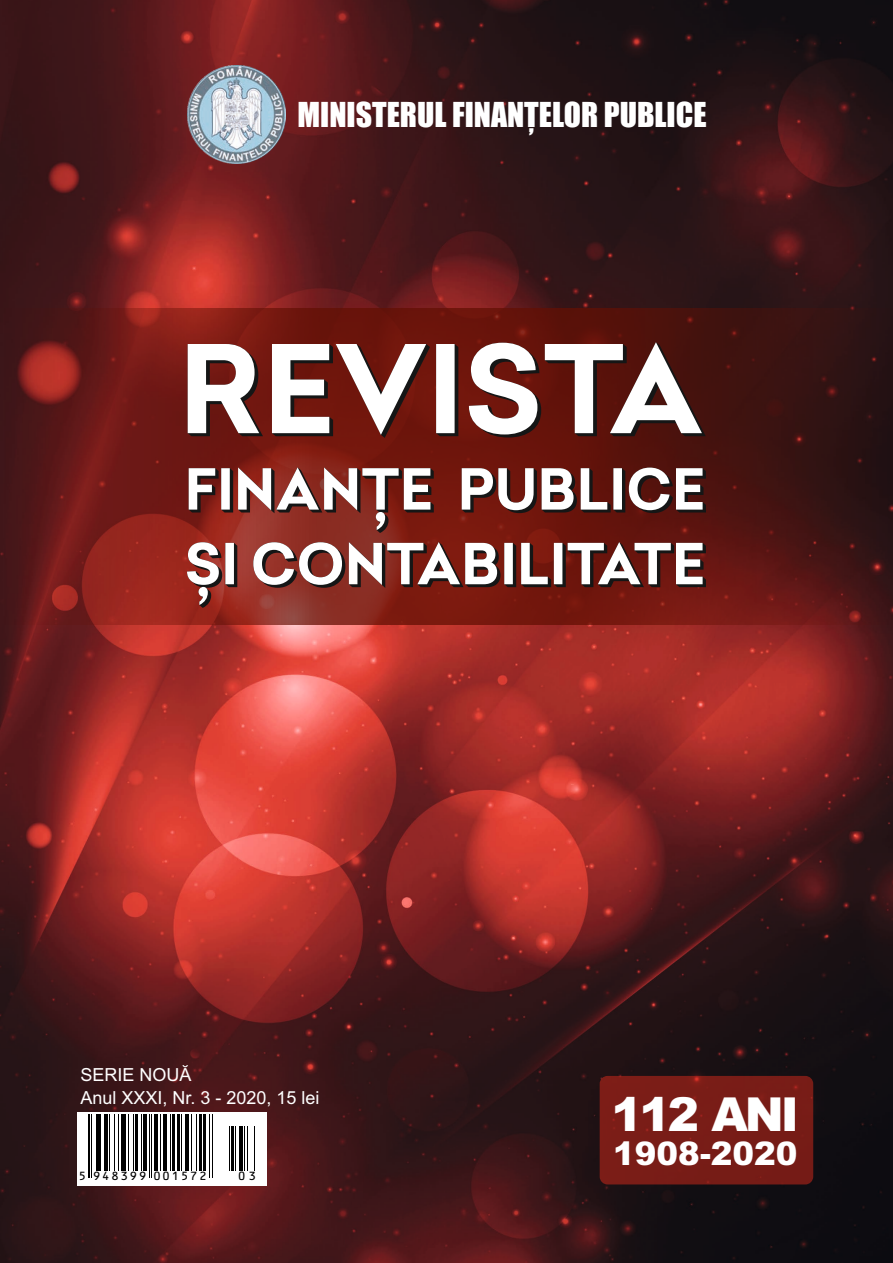
<style>
.page{position:relative;width:893px;height:1263px;background:#fff}
.page>*{position:absolute;margin:0;border:0;box-sizing:border-box;transform-origin:0 0}
.t1{font:900 46.95px "Arial";letter-spacing:-.065em;color:#fff}
.t2{font:900 32.55px "Arial";color:#fff}
.t3{font:31.8px "Impact";color:#fff}
.t4{font:18px/22.2px "Arial";color:#fff}
.t5{font:13.2px "OCRB10 Pitch BT";letter-spacing:.09em;color:#000}
</style>
<div class="page">
<img style="left:0;top:0;width:893px;height:1263px">
<svg style="left:0;top:308px;width:893px;height:317px;background:#5e1814"></svg>
<svg style="left:187px;top:467px;width:519px;height:141px;background:#751f16"></svg>
<svg style="left:187px;top:467px;width:516px;height:138px"></svg>
<svg style="left:188px;top:342px;width:518px;height:96px;background:#54140e"></svg>
<svg style="left:188px;top:342px;width:514px;height:93px"></svg>
<div style="left:77px;top:1113px;width:189px;height:73px;background:#fff"></div>
<hr style="left:88px;top:1114px;width:1px;height:64px;background:#000">
<hr style="left:91px;top:1114px;width:1px;height:64px;background:#000">
<hr style="left:96px;top:1114px;width:1px;height:56px;background:#000">
<hr style="left:99px;top:1114px;width:2px;height:56px;background:#000">
<hr style="left:104px;top:1114px;width:4px;height:56px;background:#000">
<hr style="left:109px;top:1114px;width:1px;height:56px;background:#000">
<hr style="left:114px;top:1114px;width:1px;height:56px;background:#000">
<hr style="left:118px;top:1114px;width:1px;height:56px;background:#000">
<div style="left:121px;top:1114px;width:5px;height:56px;background:#000"></div>
<hr style="left:128px;top:1114px;width:1px;height:56px;background:#000">
<hr style="left:133px;top:1114px;width:1px;height:56px;background:#000">
<hr style="left:135px;top:1114px;width:3px;height:56px;background:#000">
<hr style="left:141px;top:1114px;width:1px;height:56px;background:#000">
<hr style="left:143px;top:1114px;width:4px;height:56px;background:#000">
<hr style="left:149px;top:1114px;width:1px;height:64px;background:#000">
<hr style="left:151px;top:1114px;width:1px;height:64px;background:#000">
<hr style="left:154px;top:1114px;width:3px;height:56px;background:#000">
<hr style="left:160px;top:1114px;width:1px;height:56px;background:#000">
<hr style="left:163px;top:1114px;width:4px;height:56px;background:#000">
<hr style="left:170px;top:1114px;width:1px;height:56px;background:#000">
<hr style="left:172px;top:1114px;width:3px;height:56px;background:#000">
<hr style="left:177px;top:1114px;width:3px;height:56px;background:#000">
<hr style="left:181px;top:1114px;width:1px;height:56px;background:#000">
<hr style="left:185px;top:1114px;width:4px;height:56px;background:#000">
<hr style="left:191px;top:1114px;width:1px;height:56px;background:#000">
<hr style="left:196px;top:1114px;width:1px;height:56px;background:#000">
<hr style="left:200px;top:1114px;width:2px;height:56px;background:#000">
<hr style="left:204px;top:1114px;width:2px;height:56px;background:#000">
<hr style="left:209px;top:1114px;width:1px;height:64px;background:#000">
<hr style="left:212px;top:1114px;width:1px;height:64px;background:#000">
<hr style="left:229px;top:1126px;width:1px;height:44px;background:#000">
<hr style="left:231px;top:1126px;width:3px;height:44px;background:#000">
<hr style="left:235px;top:1126px;width:1px;height:44px;background:#000">
<hr style="left:239px;top:1126px;width:4px;height:44px;background:#000">
<hr style="left:244px;top:1126px;width:1px;height:44px;background:#000">
<hr style="left:247px;top:1126px;width:1px;height:44px;background:#000">
<hr style="left:254px;top:1126px;width:1px;height:44px;background:#000">
<img style="left:187px;top:65px;width:99px;height:99px">
<div style="left:600px;top:1076px;width:213px;height:108px;background:#791d17;border-radius:8px"></div>
<h3 class="t3" style="left:297px;top:102px;width:411px">MINISTERUL FINANȚELOR PUBLICE</h3>
<p class="t4" style="left:80px;top:1066px;width:241px">SERIE NOUĂ<br>Anul XXXI, Nr. 3 - 2020, 15 lei</p>
<p class="t5" style="left:79px;top:1170px;width:130px">5 948399 001572</p>
<p class="t5" style="left:238px;top:1170px;width:20px">03</p>
<h1 class="t1" style="left:611px;top:1097px;width:189px">112 ANI</h1>
<h2 class="t2" style="left:613px;top:1141px;width:186px">1908-2020</h2>
</div>
